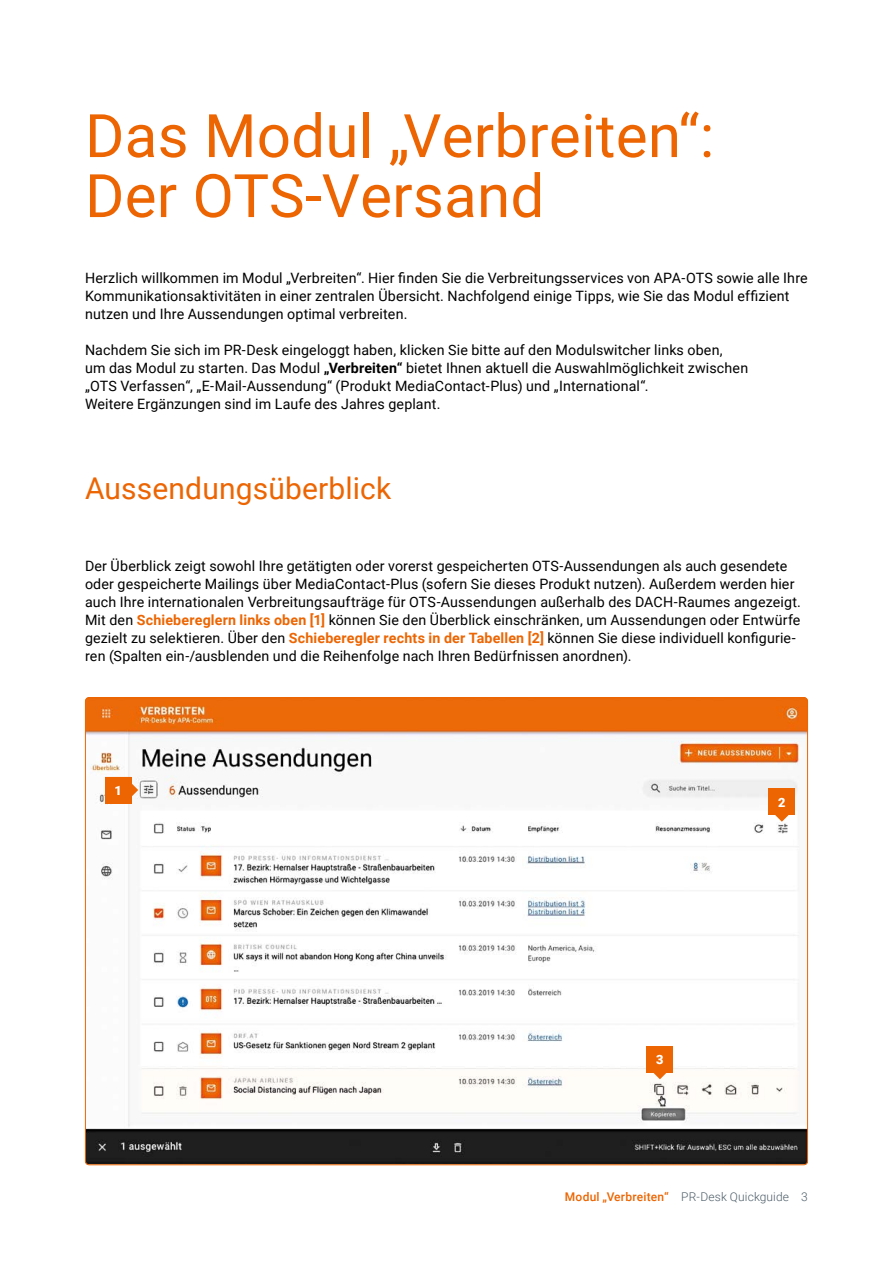
<style>
.page{position:relative;width:893px;height:1263px;background:#fff}
.page>*{position:absolute;margin:0;border:0;box-sizing:border-box;transform-origin:0 0}
.t1{font:60px/60px "Roboto";letter-spacing:.005em;color:#ec6502}
.t2{font:30px "Roboto";letter-spacing:.005em;color:#ec6502}
.t3{font:14.25px/18px "Roboto";letter-spacing:.01em;color:#000}
.t4{font:900 12.75px "Roboto";color:#fff}
.t5{font:300 12px "Roboto";letter-spacing:.01em;color:#4d5d68}
.s1{font-weight:700}
.s2{font-weight:700;color:#ec6502}
.s3{font-weight:500;color:#ec6502}
</style>
<div class="page">
<img style="left:85px;top:697px;width:723px;height:467px">
<svg style="left:769px;top:788px;width:26px;height:34px"></svg>
<div style="left:769px;top:789px;width:26px;height:26px;background:#ec6502"></div>
<svg style="left:647px;top:1072px;width:26px;height:7px"></svg>
<div style="left:647px;top:1046px;width:26px;height:26px;background:#ec6502"></div>
<svg style="left:131px;top:777px;width:7px;height:26px"></svg>
<div style="left:105px;top:777px;width:26px;height:26px;background:#ec6502"></div>
<h1 class="t1" style="left:85px;top:103px;width:631px">Das Modul „Verbreiten“:<br>Der OTS-Versand</h1>
<p class="t3" style="left:85px;top:268px;width:724px">Herzlich willkommen im Modul „Verbreiten“. Hier finden Sie die Verbreitungsservices von APA-OTS sowie alle Ihre<br>Kommunikationsaktivitäten in einer zentralen Übersicht. Nachfolgend einige Tipps, wie Sie das Modul effizient nutzen und Ihre Aussendungen optimal verbreiten.</p>
<p class="t3" style="left:85px;top:340px;width:665px">Nachdem Sie sich im PR-Desk eingeloggt haben, klicken Sie bitte auf den Modulswitcher links oben,<br>um das Modul zu starten. Das Modul <span class="s1">„Verbreiten“</span> bietet Ihnen aktuell die Auswahlmöglichkeit zwischen „OTS Verfassen“, „E-Mail-Aussendung“ (Produkt MediaContact-Plus) und „International“.<br>Weitere Ergänzungen sind im Laufe des Jahres geplant.</p>
<h2 class="t2" style="left:85px;top:467px;width:308px">Aussendungsüberblick</h2>
<p class="t3" style="left:85px;top:556px;width:717px">Der Überblick zeigt sowohl Ihre getätigten oder vorerst gespeicherten OTS-Aussendungen als auch gesendete oder gespeicherte Mailings über MediaContact-Plus (sofern Sie dieses Produkt nutzen). Außerdem werden hier auch Ihre internationalen Verbreitungsaufträge für OTS-Aussendungen außerhalb des DACH-Raumes angezeigt.<br>Mit den <span class="s2">Schiebereglern links oben [1]</span> können Sie den Überblick einschränken, um Aussendungen oder Entwürfe gezielt zu selektieren. Über den <span class="s2">Schieberegler rechts in der Tabellen [2]</span> können Sie diese individuell konfigurie&shy;ren (Spalten ein-/ausblenden und die Reihenfolge nach Ihren Bedürfnissen anordnen).</p>
<p class="t4" style="left:114px;top:782px;width:9px">1</p>
<p class="t4" style="left:656px;top:1051px;width:9px">3</p>
<p class="t4" style="left:778px;top:793px;width:9px">2</p>
<p class="t5" style="left:565px;top:1188px;width:245px"><span class="s3">Modul „Verbreiten“</span> PR-Desk Quickguide 3</p>
</div>
